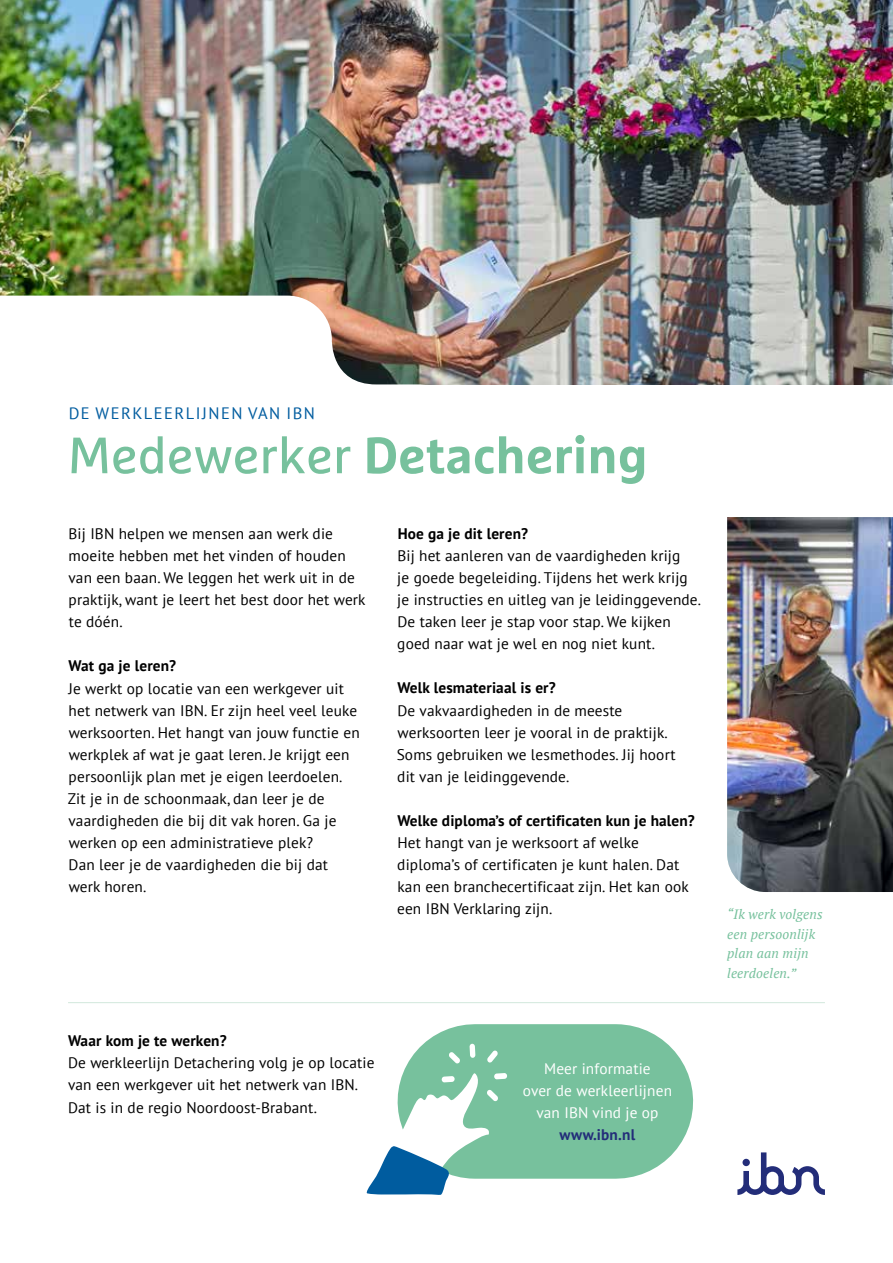
<style>
.page{position:relative;width:893px;height:1263px;background:#fff}
.page>*{position:absolute;margin:0;border:0;box-sizing:border-box;transform-origin:0 0}
.t1{font:700 51px "Marselis Pro";color:#77c19d}
.t2{font:16.5px "PT Sans";letter-spacing:.09em;color:#005c9f}
.t3{font:15.3px/22px "PT Sans";letter-spacing:.01em;color:#000}
.t4{font:700 15.3px "PT Sans";letter-spacing:.01em;color:#000}
.t5{font:15.3px/22px "PT Sans";letter-spacing:.01em;color:#fff;text-align:center}
.t6{font:700 15.3px "PT Sans";letter-spacing:.01em;color:#232d79}
.t7{font:italic 13.5px/19.5px "PT Serif";letter-spacing:.01em;color:#77c19d}
.s1{font-weight:400}
</style>
<div class="page">
<svg style="left:737px;top:1152px;width:88px;height:43px"></svg>
<hr style="left:68px;top:1002px;width:757px;height:1px;background:#d2e8dc">
<div style="left:475px;top:1024px;width:141px;height:155px;background:#77c19d"></div>
<svg style="left:469px;top:1044px;width:6px;height:14px"></svg>
<svg style="left:487px;top:1050px;width:11px;height:13px"></svg>
<svg style="left:449px;top:1052px;width:11px;height:12px"></svg>
<svg style="left:366px;top:1071px;width:141px;height:124px"></svg>
<img style="left:727px;top:517px;width:166px;height:375px">
<img style="left:0;top:0;width:893px;height:384px">
<img style="left:0;top:296px;width:472px;height:89px">
<p class="t2" style="left:69px;top:403px;width:248px">DE WERKLEERLIJNEN VAN IBN</p>
<h1 class="t1" style="left:68px;top:423px;width:581px"><span class="s1">Medewerker</span> Detachering</h1>
<p class="t3" style="left:68px;top:522px;width:299px">Bij IBN helpen we mensen aan werk die moeite hebben met het vinden of houden van een baan. We leggen het werk uit in de praktijk, want je leert het best door het werk te dóén.</p>
<p class="t4" style="left:69px;top:656px;width:109px">Wat ga je leren?</p>
<p class="t3" style="left:68px;top:677px;width:293px">Je werkt op locatie van een werkgever uit het netwerk van IBN. Er zijn heel veel leuke werksoorten. Het hangt van jouw functie en werkplek af wat je gaat leren. Je krijgt een persoonlijk plan met je eigen leerdoelen.<br>Zit je in de schoonmaak, dan leer je de vaardigheden die bij dit vak horen. Ga je werken op een administratieve plek?<br>Dan leer je de vaardigheden die bij dat werk horen.</p>
<p class="t4" style="left:398px;top:524px;width:132px">Hoe ga je dit leren?</p>
<p class="t3" style="left:397px;top:544px;width:305px">Bij het aanleren van de vaardigheden krijg<br>je goede begeleiding. Tijdens het werk krijg je instructies en uitleg van je leidinggevende.<br>De taken leer je stap voor stap. We kijken goed naar wat je wel en nog niet kunt.</p>
<p class="t4" style="left:397px;top:678px;width:160px">Welk lesmateriaal is er?</p>
<p class="t3" style="left:397px;top:699px;width:280px">De vakvaardigheden in de meeste werksoorten leer je vooral in de praktijk.<br>Soms gebruiken we lesmethodes. Jij hoort dit van je leidinggevende.</p>
<p class="t4" style="left:397px;top:810px;width:299px">Welke diploma’s of certificaten kun je halen?</p>
<p class="t3" style="left:397px;top:831px;width:293px">Het hangt van je werksoort af welke diploma’s of certificaten je kunt halen. Dat kan een branchecertificaat zijn. Het kan ook een IBN Verklaring zijn.</p>
<p class="t4" style="left:68px;top:1031px;width:160px">Waar kom je te werken?</p>
<p class="t3" style="left:68px;top:1052px;width:308px">De werkleerlijn Detachering volg je op locatie van een werkgever uit het netwerk van IBN.<br>Dat is in de regio Noordoost-Brabant.</p>
<p class="t5" style="left:523px;top:1057px;width:151px">Meer informatie<br>over de werkleerlijnen van IBN vind je op</p>
<p class="t6" style="left:560px;top:1125px;width:77px">www.ibn.nl</p>
<p class="t7" style="left:727px;top:904px;width:97px">“Ik werk volgens een persoonlijk plan aan mijn leerdoelen.”</p>
</div>
